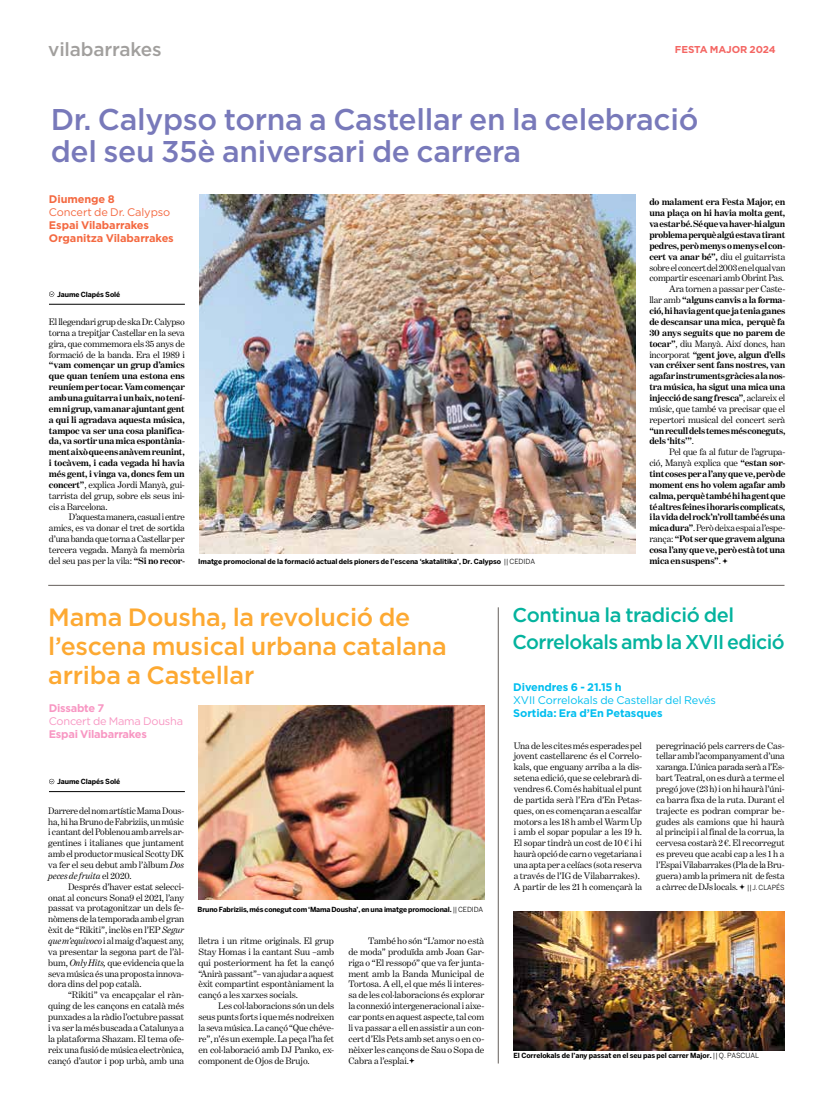
<style>
.page{position:relative;width:820px;height:1106px;background:#fff}
.page>*{position:absolute;margin:0;border:0;box-sizing:border-box;transform-origin:0 0}
.t1{font:500 30px/32px "Gotham";letter-spacing:-.01em;color:#7879ba}
.t2{font:500 25px/29px "Gotham";letter-spacing:-.01em;color:#fda932}
.t3{font:500 20px/27px "Gotham";letter-spacing:-.03em;color:#04b39e}
.t4{font:500 19px "Gotham";letter-spacing:-.01em;color:#a19f9d}
.t5{font:700 11px/13px "Gotham";letter-spacing:-.01em;color:#f46941}
.t6{font:700 11px "Gotham";letter-spacing:-.01em;color:#00beef}
.t7{font:11px "Gotham";letter-spacing:-.01em;color:#00beef}
.t8{font:700 11px "Gotham";letter-spacing:-.02em;color:#f897c3}
.t9{font:11px "Gotham";letter-spacing:-.02em;color:#f897c3}
.t10{font:11px "Gotham";letter-spacing:-.01em;color:#f46941}
.t11{font:700 10px "Gotham";letter-spacing:-.01em;color:#f46663}
.t12{font:9.5px/10.9px "Benton Modern One";letter-spacing:-.01em;color:#000;text-align:justify}
.t13{font:700 9.5px/10.9px "Benton Modern One";letter-spacing:-.02em;color:#000;text-align:justify}
.t14{font:700 7px "Benton Sans";letter-spacing:-.01em;color:#000}
.s1{font-weight:400}
.s2{font-weight:700}
.s3{font-family:"Benton Sans";font-size:7px}
.s4{font-style:italic}
</style>
<div class="page">
<img style="left:198px;top:705px;width:286px;height:194px">
<img style="left:513px;top:911px;width:271px;height:139px">
<svg style="left:49px;top:779px;width:5px;height:5px"></svg>
<hr style="left:49px;top:791px;width:136px;height:1px;background:#000">
<hr style="left:498px;top:607px;width:1px;height:456px;background:#65605c">
<hr style="left:48px;top:585px;width:736px;height:1px;background:#65605c">
<svg style="left:409px;top:1058px;width:5px;height:5px"></svg>
<svg style="left:739px;top:884px;width:5px;height:5px"></svg>
<img style="left:199px;top:195px;width:436px;height:358px">
<svg style="left:722px;top:558px;width:5px;height:6px"></svg>
<svg style="left:49px;top:291px;width:5px;height:6px"></svg>
<hr style="left:49px;top:304px;width:136px;height:1px;background:#000">
<h3 class="t4" style="left:48px;top:37px;width:115px">vilabarrakes</h3>
<p class="t11" style="left:674px;top:43px;width:102px">FESTA MAJOR 2024</p>
<h1 class="t1" style="left:51px;top:102px;width:649px">Dr. Calypso torna a Castellar en la celebració del seu 35è aniversari de carrera</h1>
<p class="t5" style="left:49px;top:192px;width:67px">Diumenge 8</p>
<p class="t10" style="left:49px;top:205px;width:123px">Concert de Dr. Calypso</p>
<p class="t5" style="left:49px;top:218px;width:126px">Espai Vilabarrakes<br>Organitza Vilabarrakes</p>
<p class="t14" style="left:57px;top:290px;width:65px">Jaume Clapés Solé</p>
<p class="t12" style="left:49px;top:316px;width:137px">El llegendari grup de ska Dr. Calypso torna a trepitjar Castellar en la seva gira, que commemora els 35 anys de formació de la banda. Era el 1989 i</p>
<p class="t13" style="left:49px;top:359px;width:137px">“vam començar un grup d’amics que quan teníem una estona ens reuníem per tocar. Vam començar amb una guitarra i un baix, no tení&shy;em ni grup, vam anar ajuntant gent a qui li agradava aquesta música, tampoc va ser una cosa planifica&shy;da, va sortir una mica espontània&shy;ment això que ens anàvem reunint, i tocàvem, i cada vegada hi havia més gent, i vinga va, doncs fem un concert”<span class="s1">, explica Jordi Manyà, gui&shy;tarrista del grup, sobre els seus ini&shy;cis a Barcelona.</span></p>
<p class="t12" style="left:49px;top:512px;width:137px;text-indent:20px">D’aquesta manera, casual i entre amics, es va donar el tret de sortida d’una banda que torna a Castellar per tercera vegada. Manyà fa memòria del seu pas per la vila: <span class="s2">“Si no recor-</span></p>
<p class="t14" style="left:198px;top:557px;width:338px">Imatge promocional de la formació actual dels pioners de l’escena ‘skatalitika’, Dr. Calypso <span class="s1">|| CEDIDA</span></p>
<p class="t13" style="left:649px;top:197px;width:137px;text-align:right">do malament era Festa Major, en una plaça on hi havia molta gent, va estar bé. Sé que va haver-hi algun problema perquè algú estava tirant pedres, però menys o menys el con&shy;cert va anar bé”, <span class="s1">diu el guitarrista sobre el concert del 2003 en el qual van compartir escenari amb Obrint Pas.<br>Ara tornen a passar per Caste-<br>llar amb</span> “alguns canvis a la forma&shy;ció, hi havia gent que ja tenia ganes de descansar una mica, perquè fa 30 anys seguits que no parem de tocar”<span class="s1">, diu Manyà. Així doncs, han incorporat</span> “gent jove, algun d’ells van créixer sent fans nostres, van agafar instruments gràcies a la nos&shy;tra música, ha sigut una mica una injecció de sang fresca”<span class="s1">, aclareix el músic, que també va precisar que el repertori musical del concert serà</span></p>
<p class="t13" style="left:649px;top:425px;width:137px">“un recull dels temes més coneguts, dels ‘hits’”<span class="s1">.</span></p>
<p class="t13" style="left:649px;top:446px;width:137px;text-indent:20px"><span class="s1">Pel que fa al futur de l’agrupa&shy;ció, Manyà explica que</span> “estan sor&shy;tint coses per a l’any que ve, però de moment ens ho volem agafar amb calma, perquè també hi ha gent que té altres feines i horaris complicats, i la vida del rock’n’roll també és una mica dura”<span class="s1">. Però deixa espai a l’espe&shy;rança:</span> “Pot ser que gravem alguna cosa l’any que ve, però està tot una mica en suspens”<span class="s1">.</span></p>
<h2 class="t2" style="left:48px;top:601px;width:400px">Mama Dousha, la revolució de l’escena musical urbana catalana arriba a Castellar</h2>
<h3 class="t3" style="left:512px;top:601px;width:273px">Continua la tradició del<br>Correlokals amb la XVII edició</h3>
<p class="t8" style="left:49px;top:701px;width:57px">Dissabte 7</p>
<p class="t9" style="left:49px;top:713px;width:136px">Concert de Mama Dousha</p>
<p class="t8" style="left:49px;top:727px;width:100px">Espai Vilabarrakes</p>
<p class="t6" style="left:513px;top:681px;width:110px">Divendres 6 - 21.15 h</p>
<p class="t7" style="left:513px;top:693px;width:204px">XVII Correlokals de Castellar del Revés</p>
<p class="t6" style="left:513px;top:707px;width:151px">Sortida: Era d’En Petasques</p>
<p class="t12" style="left:513px;top:739px;width:130px;text-align:left">Una de les cites més esperades pel jovent castellarenc és el Correlo&shy;kals, que enguany arriba a la dis&shy;setena edició, que se celebrarà di&shy;vendres 6. Com és habitual el punt de partida serà l’Era d’En Petas&shy;ques, on es començaran a escalfar motors a les 18 h amb el Warm Up i amb el sopar popular a les 19 h.<br>El sopar tindrà un cost de 10 € i hi haurà opció de carn o vegetariana i una apta per a celíacs (sota reserva a través de l’IG de Vilabarrakes).<br>A partir de les 21 h començarà la</p>
<p class="t12" style="left:656px;top:739px;width:130px">peregrinació pels carrers de Cas&shy;tellar amb l’acompanyament d’una xaranga. L’única parada serà a l’Es&shy;bart Teatral, on es durà a terme el pregó jove (23 h) i on hi haurà l’úni&shy;ca barra fixa de la ruta. Durant el trajecte es podran comprar be&shy;gudes als camions que hi haurà al principi i al final de la corrua, la cervesa costarà 2 €. El recorregut es preveu que acabi cap a les 1 h a l’Espai Vilabarrakes (Pla de la Bru&shy;guera) amb la primera nit de festa a càrrec de DJs locals. <span class="s3">|| J. CLAPÉS</span></p>
<p class="t14" style="left:57px;top:777px;width:65px">Jaume Clapés Solé</p>
<p class="t12" style="left:48px;top:805px;width:137px">Darrere del nom artístic Mama Dous&shy;ha, hi ha Bruno de Fabriziis, un músic i cantant del Poblenou amb arrels ar&shy;gentines i italianes que juntament amb el productor musical Scotty DK va fer el seu debut amb l’àlbum <span class="s4">Dos peces de fruita</span> el 2020.</p>
<p class="t12" style="left:48px;top:881px;width:137px;text-indent:20px">Després d’haver estat selecci&shy;onat al concurs Sona9 el 2021, l’any passat va protagonitzar un dels fe&shy;nòmens de la temporada amb el gran èxit de “Rikiti”, inclòs en l’EP <span class="s4">Segur que m’equivoco</span> i al maig d’aquest any, va presentar la segona part de l’àl&shy;bum, <span class="s4">Only Hits,</span> que evidencia que la seva música és una proposta innova&shy;dora dins del pop català.</p>
<p class="t12" style="left:48px;top:989px;width:137px;text-indent:20px">“Rikiti” va encapçalar el ràn&shy;quing de les cançons en català més punxades a la ràdio l’octubre passat i va ser la més buscada a Catalunya a la plataforma Shazam. El tema ofe&shy;reix una fusió de música electrònica, cançó d’autor i pop urbà, amb una</p>
<p class="t14" style="left:197px;top:905px;width:287px">Bruno Fabriziis, més conegut com ‘Mama Dousha’, en una imatge promocional. <span class="s1">|| CEDIDA</span></p>
<p class="t12" style="left:348px;top:935px;width:137px;text-indent:20px">També ho són “L’amor no està de moda” produïda amb Joan Gar&shy;riga o “El ressopó” que va fer junta&shy;ment amb la Banda Municipal de Tortosa. A ell, el que més li interes&shy;sa de les col·laboracions és explorar la connexió intergeneracional i aixe&shy;car ponts en aquest aspecte, tal com li va passar a ell en assistir a un con&shy;cert d’Els Pets amb set anys o en co&shy;nèixer les cançons de Sau o Sopa de Cabra a l’esplai.</p>
<p class="t12" style="left:198px;top:935px;width:137px">lletra i un ritme originals. El grup Stay Homas i la cantant Suu –amb qui posteriorment ha fet la cançó “Anirà passant”– van ajudar a aquest èxit compartint espontàniament la cançó a les xarxes socials.</p>
<p class="t12" style="left:198px;top:1000px;width:137px;text-indent:20px">Les col·laboracions són un dels seus punts forts i que més nodreixen la seva música. La cançó “Que chéve&shy;re”, n’és un exemple. La peça l’ha fet en col·laboració amb DJ Panko, ex&shy;component de Ojos de Brujo.</p>
<p class="t14" style="left:513px;top:1051px;width:247px">El Correlokals de l’any passat en el seu pas pel carrer Major. <span class="s1">|| Q. PASCUAL</span></p>
</div>
